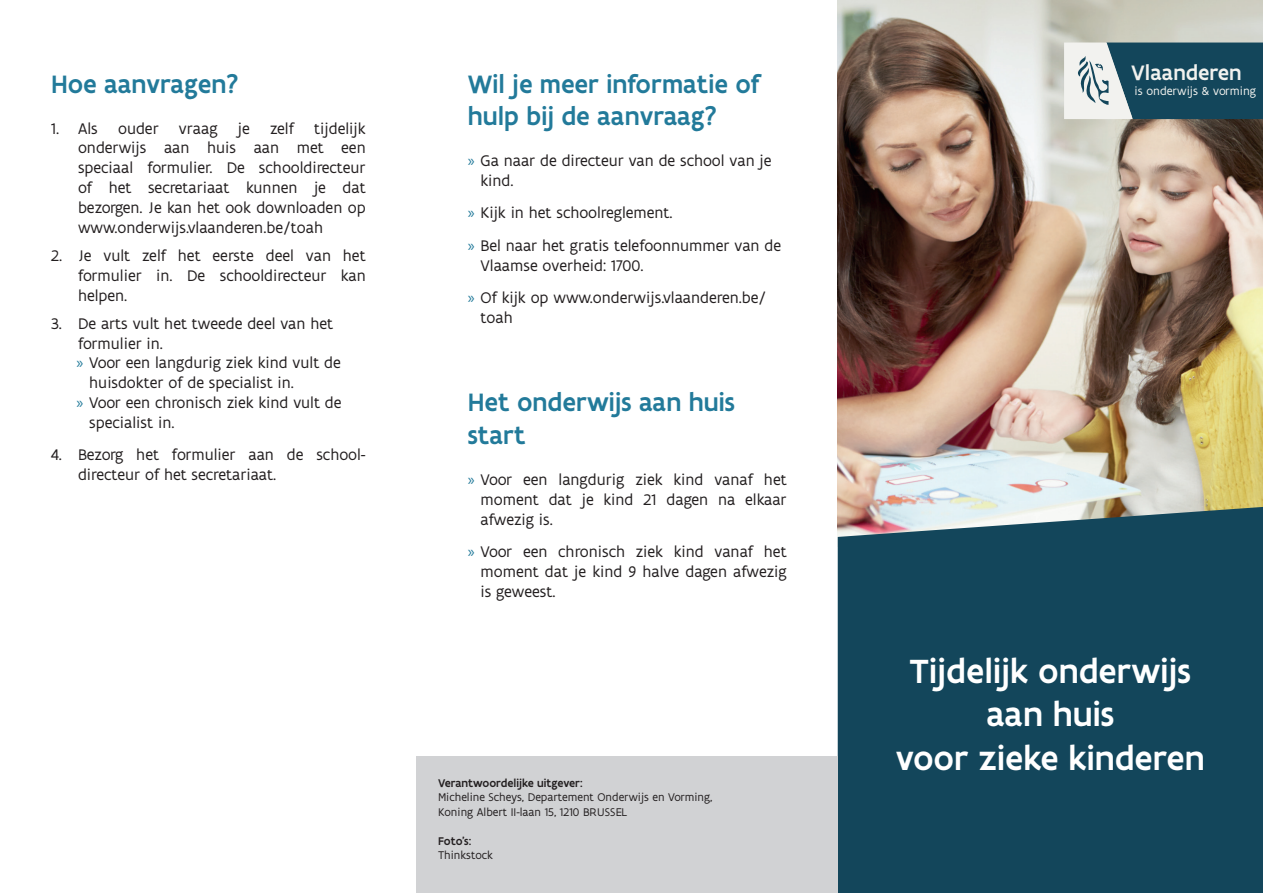
<style>
.page{position:relative;width:1263px;height:893px;background:#fff}
.page>*{position:absolute;margin:0;border:0;box-sizing:border-box;transform-origin:0 0}
.t1{font:500 36px/43.2px "Flanders Art Sans";color:#fff;text-align:center}
.t2{font:500 27px/32.4px "Flanders Art Sans";color:#227a9a}
.t3{font:500 22.5px "Flanders Art Sans";color:#f2f2ef}
.t4{font:16.5px/19.8px "Flanders Art Sans";color:#231f20;text-align:justify}
.t5{font:12.45px "Flanders Art Sans";color:#f2f2ef}
.t6{font:12px/14.4px "Flanders Art Sans";color:#231f20}
.t7{font:500 12px "Flanders Art Sans";color:#231f20}
.s1{font-family:"Myriad Pro";color:#227a9a}
</style>
<div class="page">
<img style="left:838px;top:0;width:425px;height:507px">
<div style="left:838px;top:507px;width:425px;height:386px;background:#13465b"></div>
<svg style="left:1064px;top:43px;width:199px;height:76px"></svg>
<div style="left:417px;top:757px;width:421px;height:136px;background:#d1d2d4"></div>
<h2 class="t2" style="left:51px;top:68px;width:189px">Hoe aanvragen?</h2>
<p class="t4" style="left:78px;top:119px;width:289px;text-indent:-27px">1. Als ouder vraag je zelf tijdelijk onderwijs aan huis aan met een speciaal formulier. De schooldirecteur of het secretariaat kunnen je dat bezorgen. Je kan het ook downloaden op www.onderwijs.vlaanderen.be/toah</p>
<p class="t4" style="left:78px;top:246px;width:289px;text-indent:-27px">2. Je vult zelf het eerste deel van het formulier in. De schooldirecteur kan helpen.</p>
<p class="t4" style="left:51px;top:314px;width:284px">3. De arts vult het tweede deel van het</p>
<p class="t4" style="left:78px;top:334px;width:87px">formulier in.</p>
<p class="t4" style="left:77px;top:353px;width:266px"><span class="s1">»</span> Voor een langdurig ziek kind vult de</p>
<p class="t4" style="left:89px;top:373px;width:206px">huisdokter of de specialist in.</p>
<p class="t4" style="left:77px;top:393px;width:266px"><span class="s1">»</span> Voor een chronisch ziek kind vult de</p>
<p class="t4" style="left:89px;top:413px;width:87px">specialist in.</p>
<p class="t4" style="left:78px;top:445px;width:289px;text-indent:-27px">4. Bezorg het formulier aan de school&shy;directeur of het secretariaat.</p>
<h2 class="t2" style="left:468px;top:68px;width:293px">Wil je meer informatie of hulp bij de aanvraag?</h2>
<p class="t4" style="left:480px;top:151px;width:292px;text-indent:-13px"><span class="s1">»</span> Ga naar de directeur van de school van je kind.</p>
<p class="t4" style="left:468px;top:197px;width:315px;line-height:32.5px"><span class="s1">»</span> Kijk in het schoolreglement.<br><span class="s1">»</span> Bel naar het gratis telefoonnummer van de</p>
<p class="t4" style="left:468px;top:249px;width:300px;line-height:32.5px;text-indent:13px">Vlaamse overheid: 1700.<br><span class="s1">»</span> Of kijk op www.onderwijs.vlaanderen.be/</p>
<p class="t4" style="left:480px;top:308px;width:34px">toah</p>
<h2 class="t2" style="left:468px;top:387px;width:269px">Het onderwijs aan huis start</h2>
<p class="t4" style="left:480px;top:470px;width:308px;text-indent:-13px"><span class="s1">»</span> Voor een langdurig ziek kind vanaf het moment dat je kind 21 dagen na elkaar afwezig is.</p>
<p class="t4" style="left:480px;top:542px;width:308px;text-indent:-13px"><span class="s1">»</span> Voor een chronisch ziek kind vanaf het moment dat je kind 9 halve dagen afwezig is geweest.</p>
<p class="t7" style="left:438px;top:775px;width:146px">Verantwoordelijke uitgever:</p>
<p class="t6" style="left:438px;top:790px;width:276px">Micheline Scheys, Departement Onderwijs en Vorming,<br>Koning Albert II-laan 15, 1210 BRUSSEL</p>
<p class="t7" style="left:438px;top:833px;width:35px">Foto’s:</p>
<p class="t6" style="left:438px;top:848px;width:56px">Thinkstock</p>
<h3 class="t3" style="left:1131px;top:58px;width:112px">Vlaanderen</h3>
<p class="t5" style="left:1134px;top:83px;width:123px">is onderwijs &amp; vorming</p>
<h1 class="t1" style="left:896px;top:650px;width:310px">Tijdelijk onderwijs aan huis<br>voor zieke kinderen</h1>
</div>
